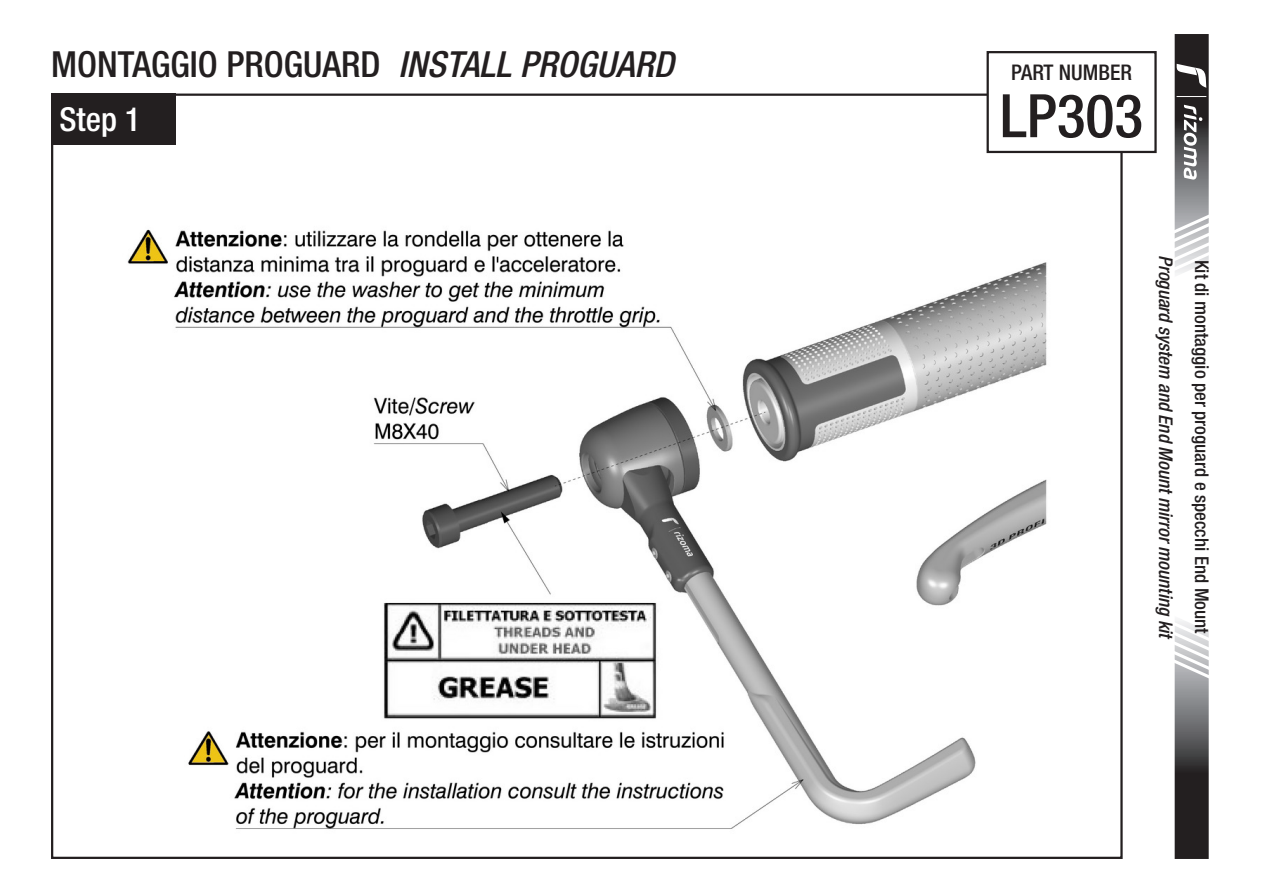
<style>
.page{position:relative;width:1263px;height:893px;background:#fff}
.page>*{position:absolute;margin:0;border:0;box-sizing:border-box;transform-origin:0 0}
.t1{font:500 condensed 60px "Helvetica Neue LT Std";color:#231f20}
.t2{font:500 condensed 36px "Helvetica Neue LT Std";color:#231f20}
.t3{font:500 condensed 33px "Helvetica Neue LT Std";color:#fff}
.t4{font:500 condensed 21.6px "Helvetica Neue LT Std";color:#231f20}
.t5{font:italic 500 condensed 18.9px "Helvetica Neue LT Std";color:#231f20}
.t6{font:500 condensed 18.9px "Helvetica Neue LT Std";color:#231f20}
.s1{font-style:italic}
</style>
<div class="page">
<img style="left:127px;top:103px;width:935px;height:726px">
<div style="left:51px;top:94px;width:124px;height:51px;background:#231f20"></div>
<svg style="left:1174px;top:620px;width:35px;height:239px;background:#706f70"></svg>
<svg style="left:1174px;top:34px;width:35px;height:240px"></svg>
<div style="left:988px;top:52px;width:167px;height:100px;background:#fff"></div>
<div style="left:986px;top:51px;width:171px;height:102px;border:2px solid #231f20"></div>
<h2 class="t2" style="left:51px;top:42px;width:624px">MONTAGGIO PROGUARD <span class="s1">INSTALL PROGUARD</span></h2>
<h3 class="t3" style="left:60px;top:99px;width:83px">Step 1</h3>
<p class="t4" style="left:1011px;top:59px;width:122px">PART NUMBER</p>
<h1 class="t1" style="left:1000px;top:80px;width:145px">LP303</h1>
<p class="t5" style="left:1177px;top:255px;width:386px;rotate:90deg">Proguard system and End Mount mirror mounting kit</p>
<p class="t6" style="left:1213px;top:259px;width:375px;rotate:90deg">Kit di montaggio per proguard e specchi End Mount</p>
</div>
